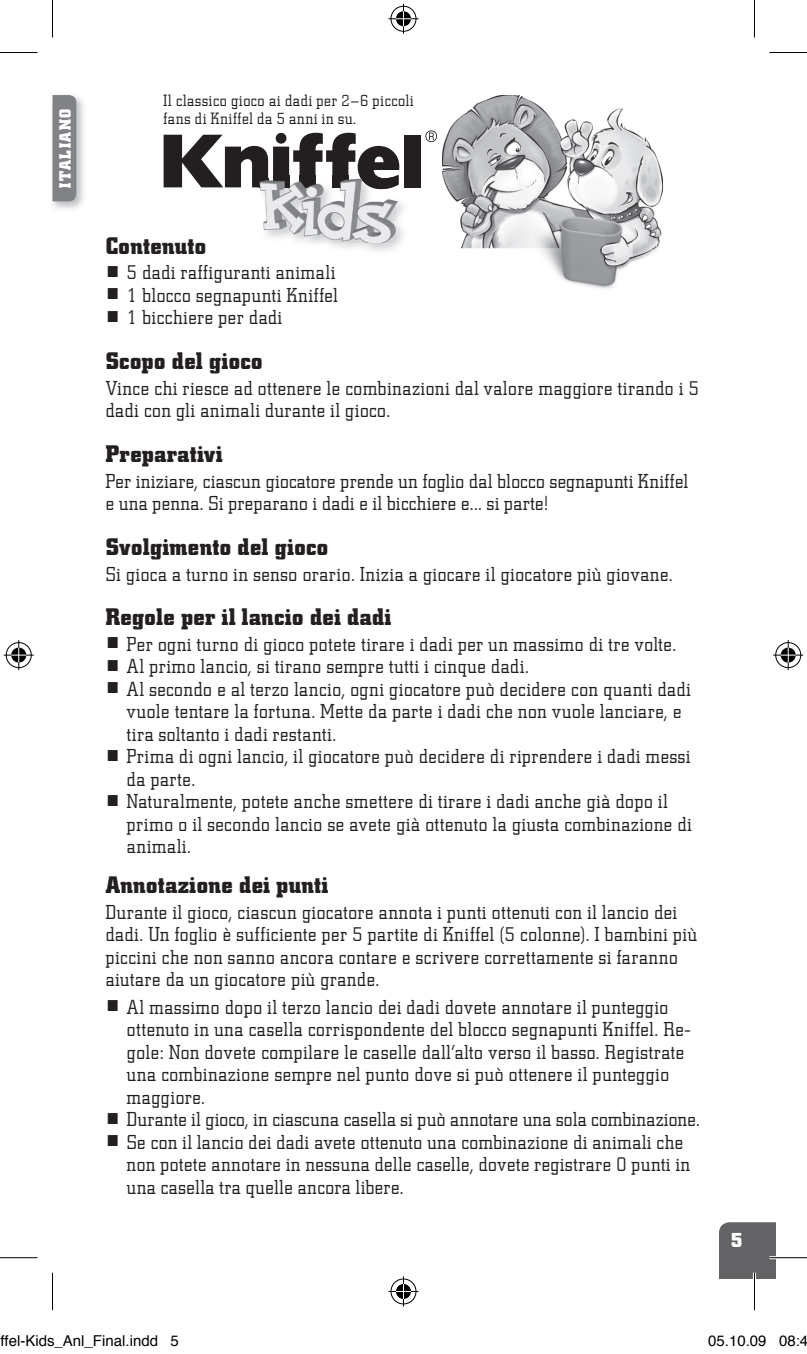
<style>
.page{position:relative;width:807px;height:1354px;background:#fff}
.page>*{position:absolute;margin:0;border:0;box-sizing:border-box;transform-origin:0 0}
.t1{font:700 23.75px "City BQ";letter-spacing:.02em;color:#231f20}
.t2{font:300 20px/22.5px "City BQ";letter-spacing:.04em;color:#231f20}
.t3{font:700 20px "City BQ";color:#fff}
.t4{font:300 16.25px/17.5px "City BQ";letter-spacing:.05em;color:#231f20}
.t5{font:700 16.25px "City BQ";letter-spacing:.095em;color:#fff}
.t6{font:15px "Helvetica";color:#000}
</style>
<div class="page">
<div style="left:404px;top:135px;width:16px;height:52px;background:#231f20"></div>
<img style="left:259px;top:189px;width:139px;height:54px">
<svg style="left:164px;top:133px;width:245px;height:56px"></svg>
<img style="left:361px;top:178px;width:37px;height:11px">
<img style="left:442px;top:95px;width:220px;height:194px">
<svg style="left:425px;top:130px;width:12px;height:12px"></svg>
<div style="left:719px;top:1222px;width:56px;height:56px;background:#636366"></div>
<img style="left:52px;top:96px;width:32px;height:113px">
<div style="left:52px;top:95px;width:24px;height:106px;background:#808285"></div>
<hr style="left:769px;top:1256px;width:38px;height:3px;background:#fff">
<hr style="left:753px;top:1272px;width:3px;height:38px;background:#fff">
<hr style="left:0;top:52px;width:38px;height:1px;background:#000">
<hr style="left:769px;top:52px;width:38px;height:1px;background:#000">
<hr style="left:0;top:1257px;width:38px;height:1px;background:#000">
<hr style="left:769px;top:1257px;width:38px;height:1px;background:#000">
<hr style="left:52px;top:0;width:1px;height:38px;background:#000">
<hr style="left:52px;top:1272px;width:1px;height:38px;background:#000">
<hr style="left:754px;top:0;width:1px;height:38px;background:#000">
<hr style="left:754px;top:1272px;width:1px;height:38px;background:#000">
<div style="left:389px;top:5px;width:28px;height:28px;border:3px solid #fff;border-radius:50%"></div>
<hr style="left:388px;top:17px;width:30px;height:3px;background:#fff">
<hr style="left:402px;top:4px;width:3px;height:30px;background:#fff">
<div style="left:394px;top:10px;width:18px;height:18px;border:3px solid #fff;border-radius:50%"></div>
<div style="left:390px;top:6px;width:26px;height:26px;border:1px solid #000;border-radius:50%"></div>
<hr style="left:388px;top:18px;width:30px;height:1px;background:#000">
<hr style="left:403px;top:4px;width:1px;height:30px;background:#000">
<svg style="left:396px;top:11px;width:15px;height:15px"></svg>
<div style="left:389px;top:1277px;width:28px;height:28px;border:3px solid #fff;border-radius:50%"></div>
<hr style="left:388px;top:1289px;width:30px;height:4px;background:#fff">
<hr style="left:402px;top:1276px;width:3px;height:30px;background:#fff">
<div style="left:394px;top:1282px;width:18px;height:18px;border:3px solid #fff;border-radius:50%"></div>
<div style="left:390px;top:1278px;width:26px;height:26px;border:1px solid #000;border-radius:50%"></div>
<hr style="left:388px;top:1291px;width:30px;height:1px;background:#000">
<hr style="left:403px;top:1276px;width:1px;height:30px;background:#000">
<svg style="left:396px;top:1283px;width:15px;height:15px"></svg>
<div style="left:5px;top:641px;width:28px;height:28px;border:3px solid #fff;border-radius:50%"></div>
<hr style="left:4px;top:653px;width:30px;height:3px;background:#fff">
<hr style="left:17px;top:640px;width:3px;height:30px;background:#fff">
<div style="left:10px;top:646px;width:18px;height:18px;border:3px solid #fff;border-radius:50%"></div>
<div style="left:6px;top:642px;width:26px;height:26px;border:1px solid #000;border-radius:50%"></div>
<hr style="left:4px;top:654px;width:30px;height:1px;background:#000">
<hr style="left:18px;top:640px;width:1px;height:30px;background:#000">
<svg style="left:11px;top:647px;width:15px;height:15px"></svg>
<div style="left:774px;top:641px;width:28px;height:28px;border:3px solid #fff;border-radius:50%"></div>
<hr style="left:773px;top:653px;width:30px;height:3px;background:#fff">
<hr style="left:786px;top:640px;width:3px;height:30px;background:#fff">
<div style="left:779px;top:646px;width:18px;height:18px;border:3px solid #fff;border-radius:50%"></div>
<div style="left:775px;top:642px;width:26px;height:26px;border:1px solid #000;border-radius:50%"></div>
<hr style="left:773px;top:654px;width:30px;height:1px;background:#000">
<hr style="left:787px;top:640px;width:1px;height:30px;background:#000">
<svg style="left:780px;top:647px;width:15px;height:15px"></svg>
<p class="t5" style="left:56px;top:188px;width:80px;rotate:-90deg">ITALIANO</p>
<p class="t4" style="left:164px;top:92px;width:251px">Il classico gioco ai dadi per 2–6 piccoli fans di Kniffel da 5 anni in su.</p>
<p class="t1" style="left:106px;top:232px;width:102px">Contenuto</p>
<p class="t2" style="left:106px;top:262px;width:231px">■ 5 dadi raffiguranti animali</p>
<p class="t2" style="left:106px;top:284px;width:233px">■ 1 blocco segnapunti Kniffel</p>
<p class="t2" style="left:106px;top:307px;width:178px">■ 1 bicchiere per dadi</p>
<p class="t1" style="left:106px;top:347px;width:158px">Scopo del gioco</p>
<p class="t2" style="left:106px;top:377px;width:594px">Vince chi riesce ad ottenere le combinazioni dal valore maggiore tirando i 5 dadi con gli animali durante il gioco.</p>
<p class="t1" style="left:106px;top:440px;width:118px">Preparativi</p>
<p class="t2" style="left:106px;top:470px;width:584px">Per iniziare, ciascun giocatore prende un foglio dal blocco segnapunti Kniffel e una penna. Si preparano i dadi e il bicchiere e... si parte!</p>
<p class="t1" style="left:106px;top:533px;width:224px">Svolgimento del gioco</p>
<p class="t2" style="left:106px;top:563px;width:568px">Si gioca a turno in senso orario. Inizia a giocare il giocatore più giovane.</p>
<p class="t1" style="left:106px;top:603px;width:287px">Regole per il lancio dei dadi</p>
<p class="t2" style="left:106px;top:633px;width:572px">■ Per ogni turno di gioco potete tirare i dadi per un massimo di tre volte.</p>
<p class="t2" style="left:106px;top:656px;width:424px">■ Al primo lancio, si tirano sempre tutti i cinque dadi.</p>
<p class="t2" style="left:127px;top:678px;width:565px;text-indent:-21px">■ Al secondo e al terzo lancio, ogni giocatore può decidere con quanti dadi vuole tentare la fortuna. Mette da parte i dadi che non vuole lanciare, e tira soltanto i dadi restanti.</p>
<p class="t2" style="left:127px;top:746px;width:565px;text-indent:-21px">■ Prima di ogni lancio, il giocatore può decidere di riprendere i dadi messi da parte.</p>
<p class="t2" style="left:127px;top:791px;width:566px;text-indent:-21px">■ Naturalmente, potete anche smettere di tirare i dadi anche già dopo il primo o il secondo lancio se avete già ottenuto la giusta combinazione di animali.</p>
<p class="t1" style="left:106px;top:871px;width:224px">Annotazione dei punti</p>
<p class="t2" style="left:106px;top:901px;width:592px">Durante il gioco, ciascun giocatore annota i punti ottenuti con il lancio dei dadi. Un foglio è sufficiente per 5 partite di Kniffel (5 colonne). I bambini più piccini che non sanno ancora contare e scrivere correttamente si faranno aiutare da un giocatore più grande.</p>
<p class="t2" style="left:127px;top:996px;width:565px;text-indent:-21px">■ Al massimo dopo il terzo lancio dei dadi dovete annotare il punteggio ottenuto in una casella corrispondente del blocco segnapunti Kniffel. Re&shy;gole: Non dovete compilare le caselle dall’alto verso il basso. Registrate una combinazione sempre nel punto dove si può ottenere il punteggio maggiore.</p>
<p class="t2" style="left:106px;top:1108px;width:595px">■ Durante il gioco, in ciascuna casella si può annotare una sola combinazione.</p>
<p class="t2" style="left:127px;top:1131px;width:564px;text-indent:-21px">■ Se con il lancio dei dadi avete ottenuto una combinazione di animali che non potete annotare in nessuna delle caselle, dovete registrare 0 punti in una casella tra quelle ancora libere.</p>
<p class="t3" style="left:731px;top:1228px;width:13px">5</p>
<p class="t6" style="left:0;top:1329px;width:180px">ffel-Kids_Anl_Final.indd 5</p>
<p class="t6" style="left:708px;top:1329px;width:102px">05.10.09 08:4</p>
</div>
